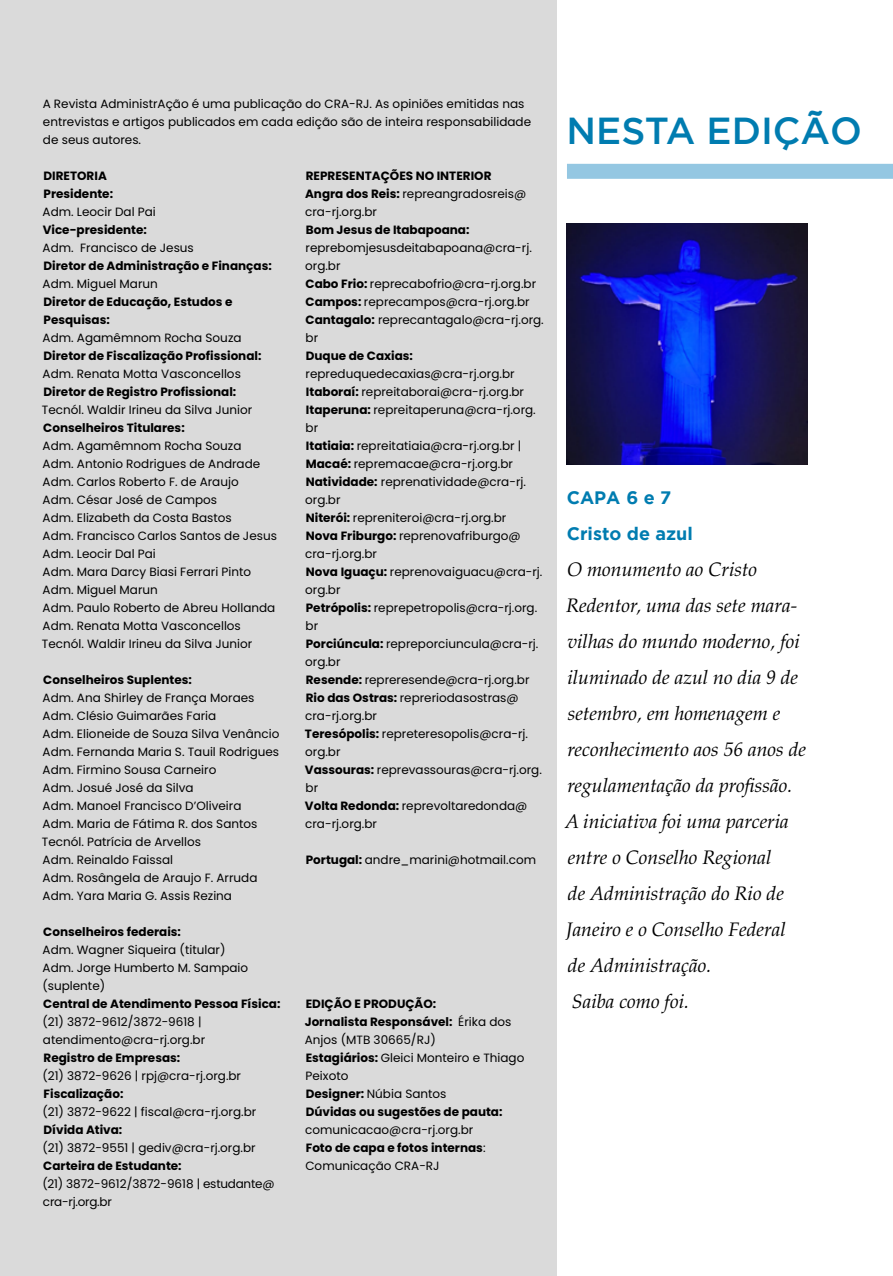
<style>
.page{position:relative;width:893px;height:1276px;background:#fff}
.page>*{position:absolute;margin:0;border:0;box-sizing:border-box;transform-origin:0 0}
.t1{font:500 37.5px "Gotham";color:#007cb0}
.t2{font:italic 19.5px "Palatino LT Std";color:#000}
.t3{font:700 18px/36px "Gotham";color:#007cb0}
.t4{font:12px/18px "Poppins";color:#000}
.t5{font:700 12px/18px "Poppins";color:#000}
.t6{font:12px/18px "Poppins";letter-spacing:-.02em;color:#000}
.s1{font-weight:400}
.s2{font-weight:700}
</style>
<div class="page">
<div style="left:0;top:0;width:556px;height:1276px;background:#dadada"></div>
<div style="left:567px;top:164px;width:326px;height:15px;background:#94c7e2"></div>
<img style="left:567px;top:223px;width:241px;height:241px">
<p class="t4" style="left:43px;top:95px;width:490px">A Revista AdministrAção é uma publicação do CRA-RJ. As opiniões emitidas nas entrevistas e artigos publicados em cada edição são de inteira responsabilidade de seus autores.</p>
<p class="t5" style="left:44px;top:167px;width:71px">DIRETORIA<br>Presidente:</p>
<p class="t4" style="left:43px;top:203px;width:115px">Adm. Leocir Dal Pai</p>
<p class="t5" style="left:43px;top:221px;width:106px">Vice-presidente:</p>
<p class="t4" style="left:43px;top:239px;width:153px">Adm. Francisco de Jesus</p>
<p class="t5" style="left:44px;top:257px;width:230px">Diretor de Administração e Finanças:</p>
<p class="t4" style="left:43px;top:275px;width:117px">Adm. Miguel Marun</p>
<p class="t5" style="left:44px;top:293px;width:190px">Diretor de Educação, Estudos e<br>Pesquisas:</p>
<p class="t4" style="left:43px;top:329px;width:200px">Adm. Agamêmnom Rocha Souza</p>
<p class="t5" style="left:44px;top:347px;width:219px">Diretor de Fiscalização Profissional:</p>
<p class="t4" style="left:43px;top:365px;width:200px">Adm. Renata Motta Vasconcellos</p>
<p class="t5" style="left:44px;top:383px;width:194px">Diretor de Registro Profissional:</p>
<p class="t4" style="left:42px;top:401px;width:212px">Tecnól. Waldir Irineu da Silva Junior</p>
<p class="t5" style="left:43px;top:419px;width:143px">Conselheiros Titulares:</p>
<p class="t4" style="left:42px;top:437px;width:237px">Adm. Agamêmnom Rocha Souza<br>Adm. Antonio Rodrigues de Andrade<br>Adm. Carlos Roberto F. de Araujo<br>Adm. César José de Campos<br>Adm. Elizabeth da Costa Bastos<br>Adm. Francisco Carlos Santos de Jesus<br>Adm. Leocir Dal Pai<br>Adm. Mara Darcy Biasi Ferrari Pinto<br>Adm. Miguel Marun<br>Adm. Paulo Roberto de Abreu Hollanda<br>Adm. Renata Motta Vasconcellos<br>Tecnól. Waldir Irineu da Silva Junior</p>
<p class="t5" style="left:43px;top:671px;width:150px">Conselheiros Suplentes:</p>
<p class="t4" style="left:42px;top:689px;width:239px">Adm. Ana Shirley de França Moraes<br>Adm. Clésio Guimarães Faria<br>Adm. Elioneide de Souza Silva Venâncio<br>Adm. Fernanda Maria S. Tauil Rodrigues<br>Adm. Firmino Sousa Carneiro<br>Adm. Josué José da Silva<br>Adm. Manoel Francisco D’Oliveira<br>Adm. Maria de Fátima R. dos Santos<br>Tecnól. Patrícia de Arvellos<br>Adm. Reinaldo Faissal<br>Adm. Rosângela de Araujo F. Arruda<br>Adm. Yara Maria G. Assis Rezina</p>
<p class="t5" style="left:43px;top:923px;width:139px">Conselheiros federais:</p>
<p class="t4" style="left:42px;top:941px;width:207px">Adm. Wagner Siqueira (titular)<br>Adm. Jorge Humberto M. Sampaio (suplente)</p>
<p class="t5" style="left:43px;top:995px;width:239px">Central de Atendimento Pessoa Física:</p>
<p class="t4" style="left:42px;top:1013px;width:164px">(21) 3872-9612/3872-9618 | atendimento@cra-rj.org.br</p>
<p class="t5" style="left:44px;top:1049px;width:138px">Registro de Empresas:</p>
<p class="t4" style="left:42px;top:1067px;width:200px">(21) 3872-9626 | rpj@cra-rj.org.br</p>
<p class="t5" style="left:44px;top:1085px;width:81px">Fiscalização:</p>
<p class="t4" style="left:42px;top:1103px;width:215px">(21) 3872-9622 | fiscal@cra-rj.org.br</p>
<p class="t5" style="left:44px;top:1121px;width:80px">Dívida Ativa:</p>
<p class="t4" style="left:42px;top:1139px;width:215px">(21) 3872-9551 | gediv@cra-rj.org.br</p>
<p class="t5" style="left:43px;top:1157px;width:140px">Carteira de Estudante:</p>
<p class="t6" style="left:42px;top:1175px;width:234px">(21) 3872-9612/3872-9618 | estudante@ cra-rj.org.br</p>
<p class="t5" style="left:305px;top:167px;width:223px">REPRESENTAÇÕES NO INTERIOR<br>Angra dos Reis: <span class="s1">repreangradosreis@ cra-rj.org.br</span></p>
<p class="t5" style="left:306px;top:221px;width:165px">Bom Jesus de Itabapoana:</p>
<p class="t4" style="left:305px;top:239px;width:240px">reprebomjesusdeitabapoana@cra-rj. org.br<br><span class="s2">Cabo Frio:</span> reprecabofrio@cra-rj.org.br<br><span class="s2">Campos:</span> reprecampos@cra-rj.org.br<br><span class="s2">Cantagalo:</span> reprecantagalo@cra-rj.org. br</p>
<p class="t5" style="left:306px;top:347px;width:109px">Duque de Caxias:</p>
<p class="t4" style="left:305px;top:365px;width:239px">repreduquedecaxias@cra-rj.org.br<br><span class="s2">Itaboraí:</span> repreitaborai@cra-rj.org.br<br><span class="s2">Itaperuna:</span> repreitaperuna@cra-rj.org. br<br><span class="s2">Itatiaia:</span> repreitatiaia@cra-rj.org.br |<br><span class="s2">Macaé:</span> repremacae@cra-rj.org.br<br><span class="s2">Natividade:</span> reprenatividade@cra-rj. org.br<br><span class="s2">Niterói:</span> repreniteroi@cra-rj.org.br<br><span class="s2">Nova Friburgo:</span> reprenovafriburgo@ cra-rj.org.br<br><span class="s2">Nova Iguaçu:</span> reprenovaiguacu@cra-rj. org.br<br><span class="s2">Petrópolis:</span> reprepetropolis@cra-rj.org. br<br><span class="s2">Porciúncula:</span> repreporciuncula@cra-rj. org.br<br><span class="s2">Resende:</span> repreresende@cra-rj.org.br<br><span class="s2">Rio das Ostras:</span> repreriodasostras@ cra-rj.org.br<br><span class="s2">Teresópolis:</span> repreteresopolis@cra-rj. org.br<br><span class="s2">Vassouras:</span> reprevassouras@cra-rj.org. br<br><span class="s2">Volta Redonda:</span> reprevoltaredonda@ cra-rj.org.br</p>
<p class="t4" style="left:306px;top:851px;width:232px"><span class="s2">Portugal:</span> andre_marini@hotmail.com</p>
<p class="t5" style="left:305px;top:995px;width:221px">EDIÇÃO E PRODUÇÃO:<br>Jornalista Responsável: <span class="s1">Érika dos<br>Anjos (MTB 30665/RJ)<br></span>Estagiários: <span class="s1">Gleici Monteiro e Thiago<br>Peixoto<br></span>Designer: <span class="s1">Núbia Santos<br></span>Dúvidas ou sugestões de pauta:</p>
<p class="t4" style="left:305px;top:1121px;width:182px">comunicacao@cra-rj.org.br<br><span class="s2">Foto de capa e fotos internas</span>:<br>Comunicação CRA-RJ</p>
<h1 class="t1" style="left:567px;top:109px;width:297px">NESTA EDIÇÃO</h1>
<h3 class="t3" style="left:567px;top:479px;width:128px">CAPA 6 e 7<br>Cristo de azul</h3>
<h2 class="t2" style="left:567px;top:558px;width:192px">O monumento ao Cristo</h2>
<h2 class="t2" style="left:566px;top:594px;width:232px">Redentor, uma das sete mara-</h2>
<h2 class="t2" style="left:567px;top:630px;width:234px">vilhas do mundo moderno, foi</h2>
<h2 class="t2" style="left:567px;top:666px;width:232px">iluminado de azul no dia 9 de</h2>
<h2 class="t2" style="left:568px;top:702px;width:214px">setembro, em homenagem e</h2>
<h2 class="t2" style="left:567px;top:738px;width:240px">reconhecimento aos 56 anos de</h2>
<h2 class="t2" style="left:567px;top:774px;width:226px">regulamentação da profissão.</h2>
<h2 class="t2" style="left:565px;top:810px;width:225px">A iniciativa foi uma parceria</h2>
<h2 class="t2" style="left:568px;top:846px;width:205px">entre o Conselho Regional</h2>
<h2 class="t2" style="left:568px;top:882px;width:217px">de Administração do Rio de</h2>
<h2 class="t2" style="left:566px;top:918px;width:221px">Janeiro e o Conselho Federal</h2>
<h2 class="t2" style="left:568px;top:954px;width:145px">de Administração.</h2>
<h2 class="t2" style="left:572px;top:990px;width:119px">Saiba como foi.</h2>
</div>
